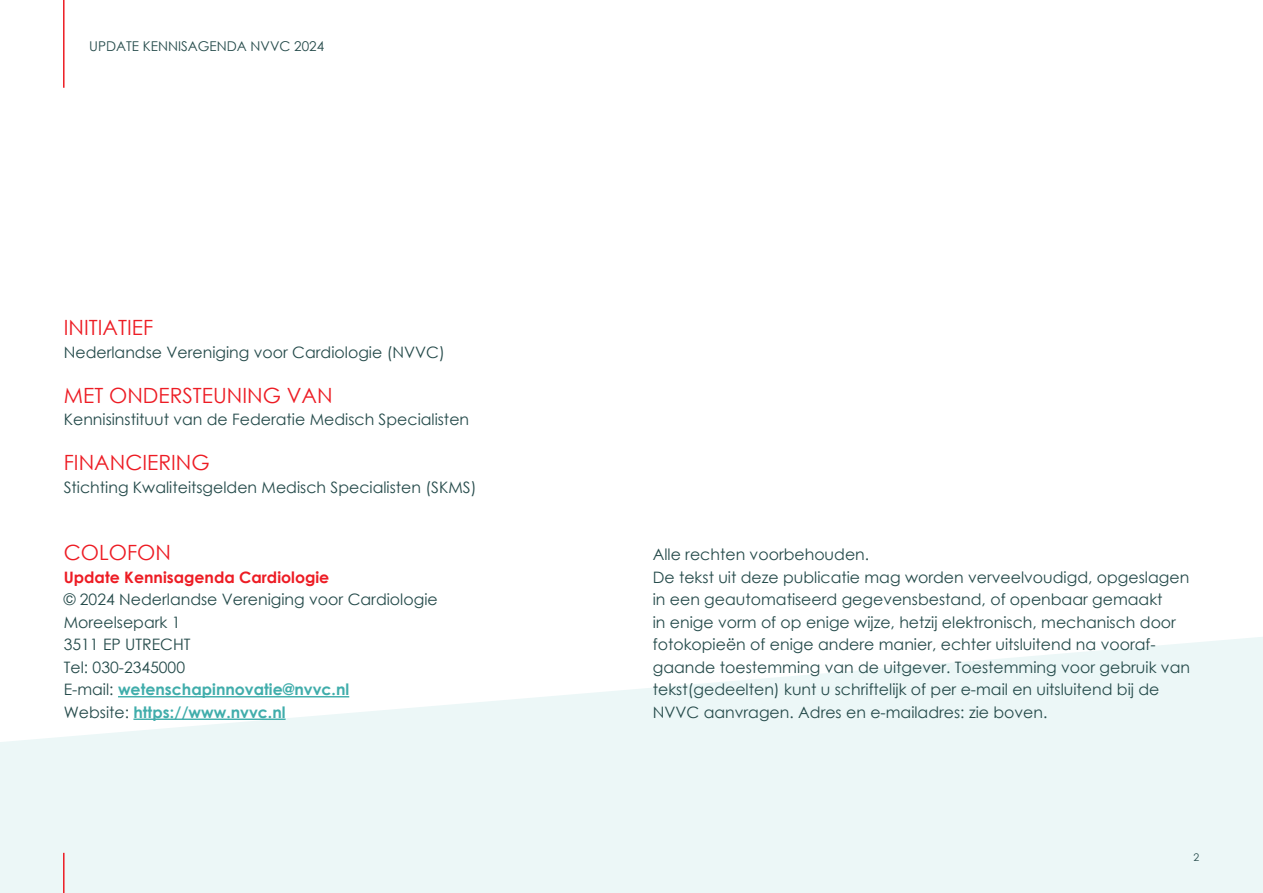
<style>
.page{position:relative;width:1263px;height:893px;background:#fff}
.page>*{position:absolute;margin:0;border:0;box-sizing:border-box;transform-origin:0 0}
.t1{font:21px "Century Gothic";color:#ed1c24}
.t2{font:15.75px/22.5px "Century Gothic";color:#244a4a}
.t3{font:700 15.75px "Century Gothic";color:#ed1c24}
.t4{font:13.5px "Century Gothic";color:#244a4a}
.t5{font:10.5px "Century Gothic";color:#244a4a}
.s1{font-weight:700;color:#40adab}
</style>
<div class="page">
<svg style="left:0;top:637px;width:1263px;height:256px;fill:#ecf7f7"></svg>
<hr style="left:63px;top:0;width:2px;height:88px;background:#ed1c24">
<hr style="left:63px;top:853px;width:2px;height:40px;background:#ed1c24">
<hr style="left:118px;top:696px;width:231px;height:1px;background:#40adab">
<hr style="left:133px;top:718px;width:153px;height:2px;background:#40adab">
<p class="t4" style="left:89px;top:37px;width:236px">UPDATE KENNISAGENDA NVVC 2024</p>
<h1 class="t1" style="left:64px;top:313px;width:91px">INITIATIEF</h1>
<p class="t2" style="left:64px;top:341px;width:383px">Nederlandse Vereniging voor Cardiologie (NVVC)</p>
<h1 class="t1" style="left:64px;top:380px;width:270px">MET ONDERSTEUNING VAN</h1>
<p class="t2" style="left:64px;top:408px;width:407px">Kennisinstituut van de Federatie Medisch Specialisten</p>
<h1 class="t1" style="left:64px;top:448px;width:147px">FINANCIERING</h1>
<p class="t2" style="left:64px;top:476px;width:414px">Stichting Kwaliteitsgelden Medisch Specialisten (SKMS)</p>
<h1 class="t1" style="left:64px;top:538px;width:109px">COLOFON</h1>
<p class="t3" style="left:64px;top:565px;width:267px">Update Kennisagenda Cardiologie</p>
<p class="t2" style="left:64px;top:588px;width:375px">© 2024 Nederlandse Vereniging voor Cardiologie<br>Moreelsepark 1<br>3511 EP UTRECHT<br>Tel: 030-2345000<br>E-mail: <span class="s1">wetenschapinnovatie@nvvc.nl<br></span>Website: <span class="s1">https://www.nvvc.nl</span></p>
<p class="t2" style="left:653px;top:543px;width:539px">Alle rechten voorbehouden.<br>De tekst uit deze publicatie mag worden verveelvoudigd, opgeslagen in een geautomatiseerd gegevensbestand, of openbaar gemaakt<br>in enige vorm of op enige wijze, hetzij elektronisch, mechanisch door fotokopieën of enige andere manier, echter uitsluitend na vooraf&shy;gaande toestemming van de uitgever. Toestemming voor gebruik van tekst(gedeelten) kunt u schriftelijk of per e-mail en uitsluitend bij de NVVC aanvragen. Adres en e-mailadres: zie boven.</p>
<p class="t5" style="left:1193px;top:849px;width:7px">2</p>
</div>
